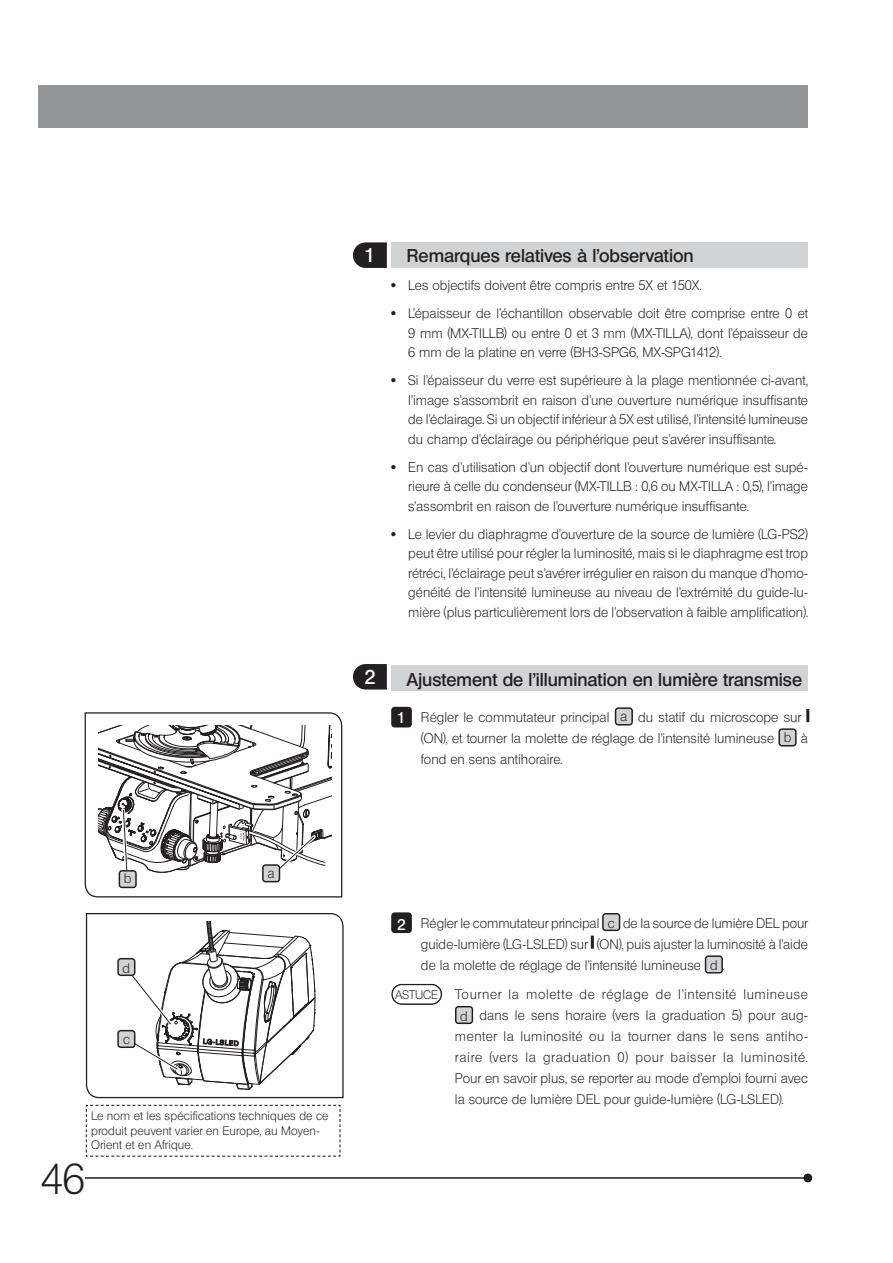
<style>
.page{position:relative;width:893px;height:1263px;background:#fff}
.page>*{position:absolute;margin:0;border:0;box-sizing:border-box;transform-origin:0 0}
.t1{font:42px "Olympus Leicht Normal";color:#231f20}
.t2{font:19.5px "Olympus Leicht Halbfett";color:#fff}
.t3{font:18px "Olympus Leicht Halbfett";color:#231f20}
.t4{font:15.15px "Olympus Leicht Halbfett";color:#fff}
.t5{font:13.5px/19.5px "Olympus Leicht Normal";letter-spacing:.005em;color:#231f20;text-align:justify}
.t6{font:13.5px "Olympus Leicht Normal";letter-spacing:.05em;color:#231f20}
.t7{font:13.5px "Olympus Leicht Normal";letter-spacing:.035em;color:#231f20}
.t8{font:12px/14.4px "Olympus Leicht Normal";letter-spacing:.01em;color:#231f20}
</style>
<div class="page">
<div style="left:804px;top:1174px;width:8px;height:8px;background:#231f20;border-radius:50%"></div>
<hr style="left:85px;top:1177px;width:723px;height:1px;background:#231f20">
<div style="left:38px;top:85px;width:770px;height:43px;background:#939598"></div>
<div style="left:391px;top:665px;width:417px;height:26px;background:#d1d2d4"></div>
<div style="left:391px;top:242px;width:417px;height:26px;background:#d1d2d4"></div>
<svg style="left:353px;top:664px;width:34px;height:25px"></svg>
<svg style="left:353px;top:242px;width:34px;height:26px"></svg>
<div style="left:616px;top:708px;width:16px;height:17px;background:#d1d2d4;border-radius:3px"></div>
<div style="left:615px;top:707px;width:18px;height:18px;border:2px solid #231f20;border-radius:3px"></div>
<svg style="left:806px;top:709px;width:3px;height:13px"></svg>
<div style="left:779px;top:729px;width:17px;height:17px;background:#d1d2d4;border-radius:3px"></div>
<div style="left:778px;top:728px;width:19px;height:18px;border:2px solid #231f20;border-radius:3px"></div>
<div style="left:391px;top:707px;width:21px;height:20px;background:#231f20;border-radius:3px"></div>
<svg style="left:84px;top:712px;width:259px;height:186px"></svg>
<svg style="left:98px;top:726px;width:234px;height:151px"></svg>
<div style="left:263px;top:865px;width:16px;height:17px;background:#d1d2d4;border-radius:3px"></div>
<div style="left:262px;top:864px;width:18px;height:18px;border:2px solid #231f20;border-radius:3px"></div>
<div style="left:119px;top:871px;width:17px;height:16px;background:#d1d2d4;border-radius:3px"></div>
<div style="left:119px;top:870px;width:18px;height:18px;border:2px solid #231f20;border-radius:3px"></div>
<div style="left:603px;top:914px;width:16px;height:16px;background:#d1d2d4;border-radius:3px"></div>
<div style="left:602px;top:913px;width:18px;height:18px;border:2px solid #231f20;border-radius:3px"></div>
<hr style="left:591px;top:935px;width:3px;height:14px;background:#231f20">
<div style="left:705px;top:956px;width:17px;height:17px;background:#d1d2d4;border-radius:3px"></div>
<div style="left:705px;top:955px;width:18px;height:18px;border:2px solid #231f20;border-radius:3px"></div>
<div style="left:456px;top:1007px;width:16px;height:16px;background:#d1d2d4;border-radius:3px"></div>
<div style="left:455px;top:1006px;width:18px;height:18px;border:2px solid #231f20;border-radius:3px"></div>
<div style="left:391px;top:912px;width:21px;height:21px;background:#231f20;border-radius:3px"></div>
<div style="left:391px;top:984px;width:51px;height:21px;border:2px solid #231f20;border-radius:10px"></div>
<svg style="left:85px;top:913px;width:259px;height:186px"></svg>
<svg style="left:123px;top:921px;width:193px;height:169px"></svg>
<div style="left:118px;top:959px;width:17px;height:16px;background:#d1d2d4;border-radius:3px"></div>
<div style="left:117px;top:958px;width:18px;height:18px;border:2px solid #231f20;border-radius:3px"></div>
<div style="left:118px;top:1031px;width:17px;height:16px;background:#d1d2d4;border-radius:3px"></div>
<div style="left:117px;top:1030px;width:18px;height:18px;border:2px solid #231f20;border-radius:3px"></div>
<svg style="left:85px;top:1104px;width:256px;height:53px"></svg>
<h2 class="t2" style="left:364px;top:244px;width:13px">1</h2>
<h3 class="t3" style="left:407px;top:245px;width:288px">Remarques relatives à l'observation</h3>
<p class="t5" style="left:391px;top:271px;width:418px;line-height:28px">· Les objectifs doivent être compris entre 5X et 150X.<br>· L'épaisseur de l'échantillon observable doit être comprise entre 0 et</p>
<p class="t5" style="left:408px;top:323px;width:401px">9 mm (MX‑TILLB) ou entre 0 et 3 mm (MX‑TILLA), dont l'épaisseur de<br>6 mm de la platine en verre (BH3‑SPG6, MX‑SPG1412).</p>
<p class="t5" style="left:408px;top:371px;width:401px;text-indent:-17px">· Si l'épaisseur du verre est supérieure à la plage mentionnée ci-avant, l'image s'assombrit en raison d'une ouverture numérique insuffisante de l'éclairage. Si un objectif inférieur à 5X est utilisé, l'intensité lumineuse du champ d'éclairage ou périphérique peut s'avérer insuffisante.</p>
<p class="t5" style="left:408px;top:457px;width:401px;text-indent:-17px">· En cas d'utilisation d'un objectif dont l'ouverture numérique est supé&shy;rieure à celle du condenseur (MX‑TILLB : 0,6 ou MX‑TILLA : 0,5), l'image s'assombrit en raison de l'ouverture numérique insuffisante.</p>
<p class="t5" style="left:408px;top:524px;width:401px;text-indent:-17px">· Le levier du diaphragme d'ouverture de la source de lumière (LG‑PS2) peut être utilisé pour régler la luminosité, mais si le diaphragme est trop rétréci, l'éclairage peut s'avérer irrégulier en raison du manque d'homo&shy;généité de l'intensité lumineuse au niveau de l'extrémité du guide-lu&shy;mière (plus particulièrement lors de l'observation à faible amplification).</p>
<h2 class="t2" style="left:364px;top:666px;width:13px">2</h2>
<h3 class="t3" style="left:407px;top:668px;width:397px">Ajustement de l'illumination en lumière transmise</h3>
<p class="t4" style="left:397px;top:708px;width:10px">1</p>
<p class="t5" style="left:421px;top:707px;width:388px;line-height:21px;text-align:left">Régler le commutateur principal a du statif du microscope sur (ON), et tourner la molette de réglage de l'intensité lumineuse b à fond en sens antihoraire.</p>
<p class="t5" style="left:124px;top:869px;width:9px">b</p>
<p class="t5" style="left:123px;top:958px;width:9px">d</p>
<p class="t5" style="left:123px;top:1030px;width:8px">c</p>
<p class="t5" style="left:268px;top:863px;width:9px">a</p>
<p class="t8" style="left:91px;top:1109px;width:239px">Le nom et les spécifications techniques de ce produit peuvent varier en Europe, au Moyen-<br>Orient et en Afrique.</p>
<h1 class="t1" style="left:41px;top:1154px;width:46px">46</h1>
<p class="t5" style="left:421px;top:912px;width:388px;line-height:21px">Régler le commutateur principal c de la source de lumière DEL pour guide-lumière (LG-LSLED) sur (ON), puis ajuster la luminosité à l’aide de la molette de réglage de l’intensité lumineuse d .</p>
<p class="t6" style="left:455px;top:986px;width:354px">Tourner la molette de réglage de l’intensité lumineuse</p>
<p class="t5" style="left:460px;top:1006px;width:349px">d dans le sens horaire (vers la graduation 5) pour aug-</p>
<p class="t7" style="left:455px;top:1028px;width:354px">menter la luminosité ou la tourner dans le sens antiho-</p>
<p class="t6" style="left:455px;top:1049px;width:354px">raire (vers la graduation 0) pour baisser la luminosité.</p>
<p class="t5" style="left:455px;top:1069px;width:354px">Pour en savoir plus, se reporter au mode d’emploi fourni avec</p>
<p class="t5" style="left:455px;top:1090px;width:330px">la source de lumière DEL pour guide-lumière (LG-LSLED).</p>
<p class="t4" style="left:397px;top:915px;width:10px">2</p>
<p class="t8" style="left:396px;top:987px;width:44px">ASTUCE</p>
</div>
